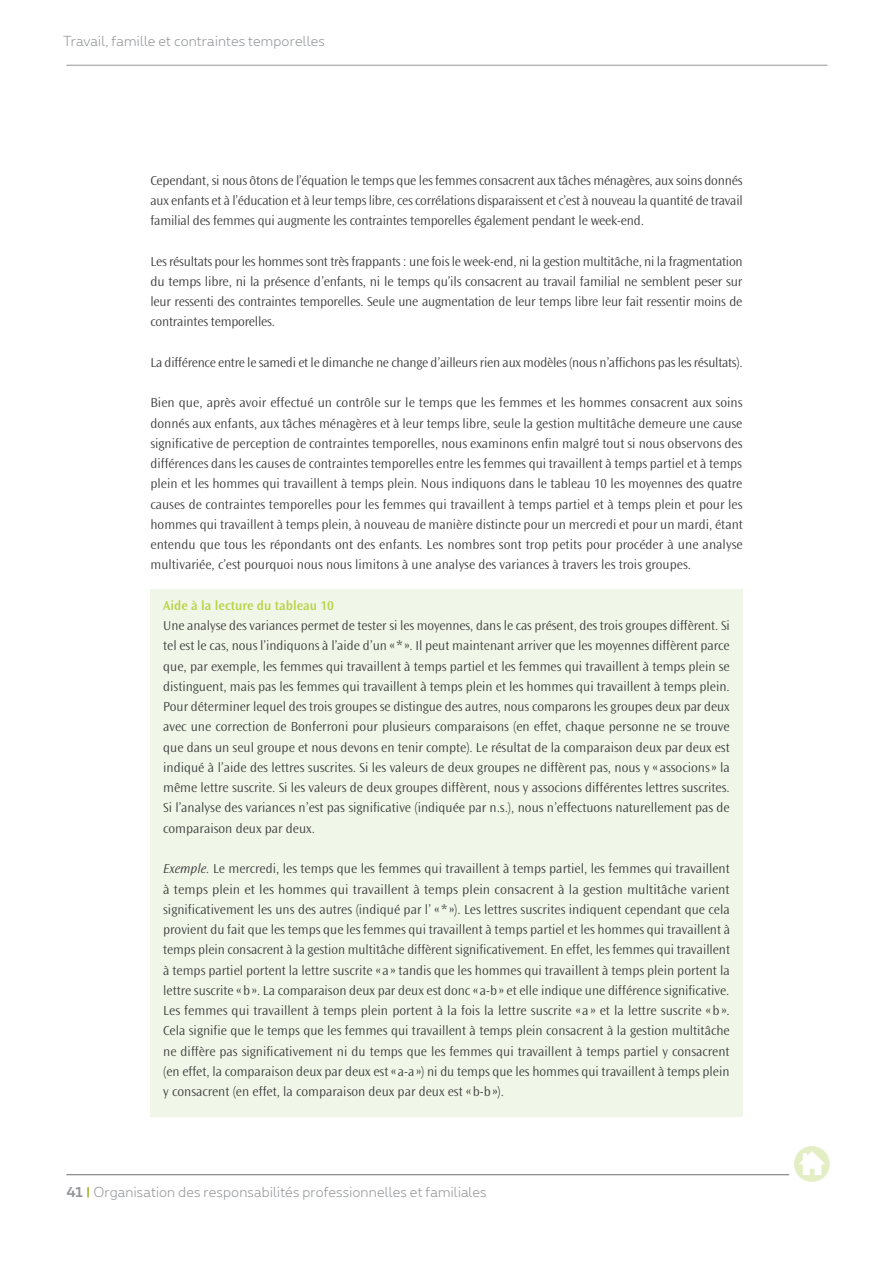
<style>
.page{position:relative;width:893px;height:1263px;background:#fff}
.page>*{position:absolute;margin:0;border:0;box-sizing:border-box;transform-origin:0 0}
.t1{font:300 13.5px/20.2px "Ocean Sans Std";letter-spacing:-.015em;color:#3e3e3f;text-align:justify}
.t2{font:300 13.5px "Proximus";letter-spacing:.015em;color:#939598}
.t3{font:600 13.5px "Ocean Sans Std";color:#bad247}
.s1{font-style:italic}
.s2{font-weight:700}
.s3{font-size:9.6px}
</style>
<div class="page">
<svg style="left:87px;top:1187px;width:2px;height:10px"></svg>
<hr style="left:66px;top:65px;width:761px;height:1px;background:#939598">
<hr style="left:66px;top:1174px;width:723px;height:1px;background:#6c6d70">
<div style="left:150px;top:589px;width:592px;height:527px;background:#f1f7e8"></div>
<svg style="left:794px;top:1146px;width:36px;height:36px"></svg>
<p class="t2" style="left:63px;top:32px;width:263px">Travail, famille et contraintes temporelles</p>
<p class="t1" style="left:150px;top:170px;width:594px">Cependant, si nous ôtons de l’équation le temps que les femmes consacrent aux tâches ménagères, aux soins donnés aux enfants et à l’éducation et à leur temps libre, ces corrélations disparaissent et c’est à nouveau la quantité de travail familial des femmes qui augmente les contraintes temporelles également pendant le week-end.</p>
<p class="t1" style="left:150px;top:251px;width:594px">Les résultats pour les hommes sont très frappants : une fois le week-end, ni la gestion multitâche, ni la fragmentation du temps libre, ni la présence d’enfants, ni le temps qu’ils consacrent au travail familial ne semblent peser sur leur ressenti des contraintes temporelles. Seule une augmentation de leur temps libre leur fait ressentir moins de contraintes temporelles.</p>
<p class="t1" style="left:150px;top:353px;width:594px">La différence entre le samedi et le dimanche ne change d’ailleurs rien aux modèles (nous n’affichons pas les résultats).</p>
<p class="t1" style="left:150px;top:393px;width:594px">Bien que, après avoir effectué un contrôle sur le temps que les femmes et les hommes consacrent aux soins donnés aux enfants, aux tâches ménagères et à leur temps libre, seule la gestion multitâche demeure une cause significative de perception de contraintes temporelles, nous examinons enfin malgré tout si nous observons des différences dans les causes de contraintes temporelles entre les femmes qui travaillent à temps partiel et à temps plein et les hommes qui travaillent à temps plein. Nous indiquons dans le tableau 10 les moyennes des quatre causes de contraintes temporelles pour les femmes qui travaillent à temps partiel et à temps plein et pour les hommes qui travaillent à temps plein, à nouveau de manière distincte pour un mercredi et pour un mardi, étant entendu que tous les répondants ont des enfants. Les nombres sont trop petits pour procéder à une analyse multivariée, c’est pourquoi nous nous limitons à une analyse des variances à travers les trois groupes.</p>
<p class="t3" style="left:163px;top:598px;width:172px">Aide à la lecture du tableau 10</p>
<p class="t1" style="left:163px;top:616px;width:568px">Une analyse des variances permet de tester si les moyennes, dans le cas présent, des trois groupes diffèrent. Si tel est le cas, nous l’indiquons à l’aide d’un « * ». Il peut maintenant arriver que les moyennes diffèrent parce que, par exemple, les femmes qui travaillent à temps partiel et les femmes qui travaillent à temps plein se distinguent, mais pas les femmes qui travaillent à temps plein et les hommes qui travaillent à temps plein.<br>Pour déterminer lequel des trois groupes se distingue des autres, nous comparons les groupes deux par deux avec une correction de Bonferroni pour plusieurs comparaisons (en effet, chaque personne ne se trouve que dans un seul groupe et nous devons en tenir compte). Le résultat de la comparaison deux par deux est indiqué à l’aide des lettres suscrites. Si les valeurs de deux groupes ne diffèrent pas, nous y « associons» la même lettre suscrite. Si les valeurs de deux groupes diffèrent, nous y associons différentes lettres suscrites.<br>Si l’analyse des variances n’est pas significative (indiquée par n.s.), nous n’effectuons naturellement pas de comparaison deux par deux.</p>
<p class="t1" style="left:163px;top:859px;width:568px"><span class="s1">Exemple.</span> Le mercredi, les temps que les femmes qui travaillent à temps partiel, les femmes qui travaillent à temps plein et les hommes qui travaillent à temps plein consacrent à la gestion multitâche varient significativement les uns des autres (indiqué par l’ « * »). Les lettres suscrites indiquent cependant que cela provient du fait que les temps que les femmes qui travaillent à temps partiel et les hommes qui travaillent à temps plein consacrent à la gestion multitâche diffèrent significativement. En effet, les femmes qui travaillent à temps partiel portent la lettre suscrite « a » tandis que les hommes qui travaillent à temps plein portent la lettre suscrite «b». La comparaison deux par deux est donc « a-b» et elle indique une différence significative.<br>Les femmes qui travaillent à temps plein portent à la fois la lettre suscrite «a » et la lettre suscrite «b».<br>Cela signifie que le temps que les femmes qui travaillent à temps plein consacrent à la gestion multitâche ne diffère pas significativement ni du temps que les femmes qui travaillent à temps partiel y consacrent (en effet, la comparaison deux par deux est « a-a ») ni du temps que les hommes qui travaillent à temps plein y consacrent (en effet, la comparaison deux par deux est «b-b»).</p>
<p class="t2" style="left:66px;top:1183px;width:422px"><span class="s2">41</span> <span class="s3">|</span> Organisation des responsabilités professionnelles et familiales</p>
</div>
